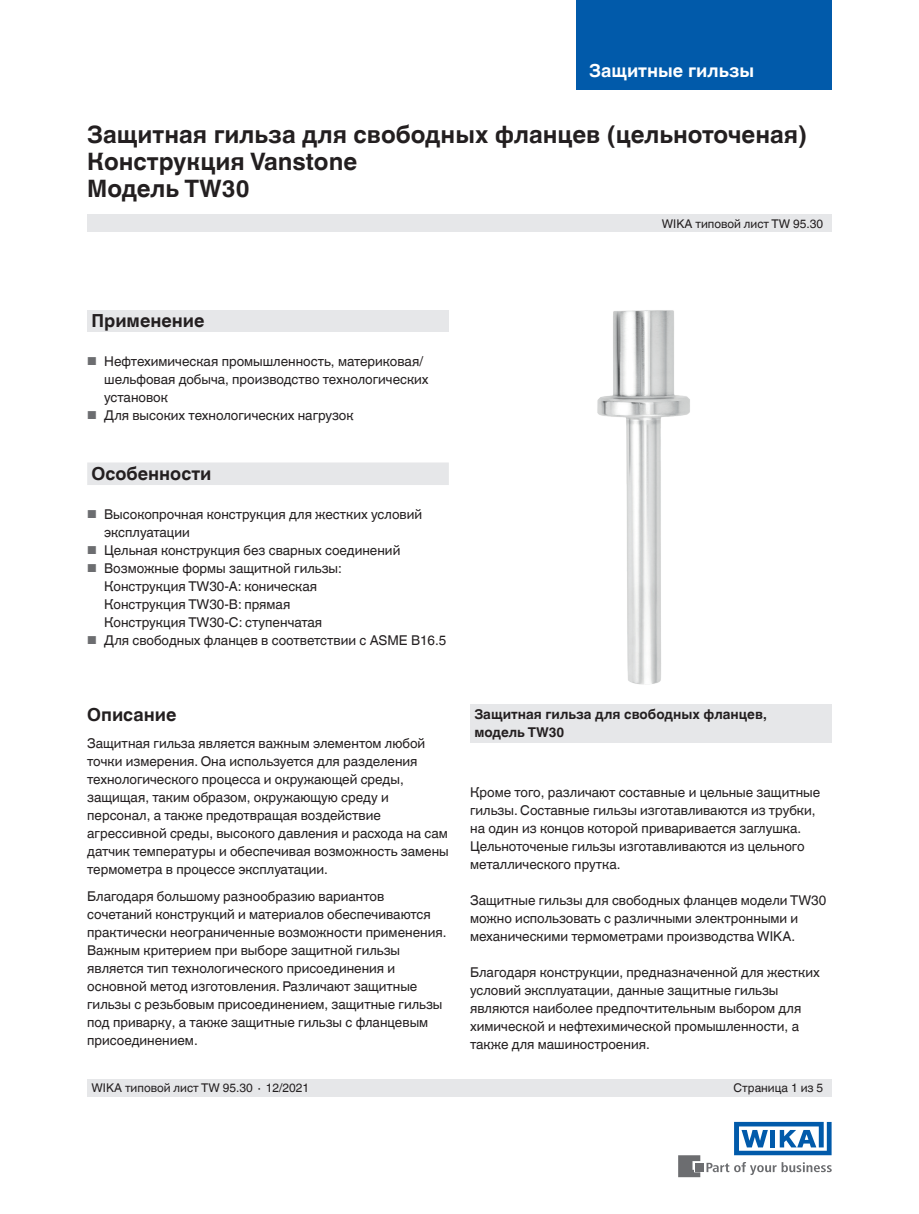
<style>
.page{position:relative;width:919px;height:1214px;background:#fff}
.page>*{position:absolute;margin:0;border:0;box-sizing:border-box;transform-origin:0 0}
.t1{font:700 24px/27px "Helvetica World";color:#231f20}
.t2{font:700 18px "Helvetica World";color:#231f20}
.t3{font:700 18px "Helvetica World";color:#fff}
.t4{font:13.5px/18px "Helvetica World";color:#231f20}
.t5{font:700 13.5px/18px "Helvetica World";color:#231f20}
.t6{font:12px "Helvetica World";color:#231f20}
.s1{font-size:11.55px;color:#6c6d70}
</style>
<div class="page">
<div style="left:87px;top:310px;width:362px;height:21px;background:#e6e7e9"></div>
<div style="left:87px;top:215px;width:744px;height:17px;background:#e6e7e9"></div>
<div style="left:87px;top:1079px;width:744px;height:17px;background:#e6e7e9"></div>
<svg style="left:706px;top:1162px;width:125px;height:13px"></svg>
<div style="left:694px;top:1163px;width:9px;height:8px;background:#6c6d70"></div>
<svg style="left:678px;top:1155px;width:22px;height:22px"></svg>
<svg style="left:734px;top:1121px;width:97px;height:34px"></svg>
<div style="left:576px;top:0;width:255px;height:89px;background:#015aaa"></div>
<img style="left:597px;top:310px;width:93px;height:375px">
<div style="left:470px;top:704px;width:361px;height:38px;background:#e6e7e9"></div>
<div style="left:87px;top:462px;width:362px;height:23px;background:#e6e7e9"></div>
<h2 class="t3" style="left:589px;top:60px;width:166px">Защитные гильзы</h2>
<h1 class="t1" style="left:87px;top:121px;width:721px">Защитная гильза для свободных фланцев (цельноточеная)<br>Конструкция Vanstone<br>Модель TW30</h1>
<p class="t6" style="left:661px;top:216px;width:163px">WIKA типовой лист TW 95.30</p>
<h2 class="t2" style="left:91px;top:310px;width:114px">Применение</h2>
<p class="t4" style="left:104px;top:352px;width:326px;text-indent:-17px"><span class="s1">■</span> Нефтехимическая промышленность, материковая/ шельфовая добыча, производство технологических установок</p>
<p class="t4" style="left:87px;top:406px;width:268px"><span class="s1">■</span> Для высоких технологических нагрузок</p>
<h2 class="t2" style="left:91px;top:463px;width:122px">Особенности</h2>
<p class="t4" style="left:104px;top:505px;width:319px;text-indent:-17px"><span class="s1">■</span> Высокопрочная конструкция для жестких условий эксплуатации</p>
<p class="t4" style="left:87px;top:541px;width:314px"><span class="s1">■</span> Цельная конструкция без сварных соединений</p>
<p class="t4" style="left:104px;top:559px;width:239px;text-indent:-17px"><span class="s1">■</span> Возможные формы защитной гильзы:<br>Конструкция TW30-A: коническая<br>Конструкция TW30-B: прямая<br>Конструкция TW30-C: ступенчатая</p>
<p class="t4" style="left:87px;top:631px;width:360px"><span class="s1">■</span> Для свободных фланцев в соответствии с ASME B16.5</p>
<h2 class="t2" style="left:87px;top:704px;width:91px">Описание</h2>
<p class="t4" style="left:87px;top:734px;width:363px">Защитная гильза является важным элементом любой точки измерения. Она используется для разделения технологического процесса и окружающей среды, защищая, таким образом, окружающую среду и персонал, а также предотвращая воздействие агрессивной среды, высокого давления и расхода на сам датчик температуры и обеспечивая возможность замены термометра в процессе эксплуатации.</p>
<p class="t4" style="left:87px;top:887px;width:361px">Благодаря большому разнообразию вариантов сочетаний конструкций и материалов обеспечиваются практически неограниченные возможности применения.<br>Важным критерием при выборе защитной гильзы является тип технологического присоединения и основной метод изготовления. Различают защитные гильзы с резьбовым присоединением, защитные гильзы под приварку, а также защитные гильзы с фланцевым присоединением.</p>
<p class="t5" style="left:474px;top:705px;width:294px">Защитная гильза для свободных фланцев, модель TW30</p>
<p class="t4" style="left:470px;top:783px;width:351px">Кроме того, различают составные и цельные защитные гильзы. Составные гильзы изготавливаются из трубки, на один из концов которой приваривается заглушка.<br>Цельноточеные гильзы изготавливаются из цельного металлического прутка.</p>
<p class="t4" style="left:470px;top:891px;width:357px">Защитные гильзы для свободных фланцев модели TW30 можно использовать с различными электронными и механическими термометрами производства WIKA.</p>
<p class="t4" style="left:470px;top:963px;width:351px">Благодаря конструкции, предназначенной для жестких условий эксплуатации, данные защитные гильзы являются наиболее предпочтительным выбором для химической и нефтехимической промышленности, а также для машиностроения.</p>
<p class="t6" style="left:91px;top:1081px;width:219px">WIKA типовой лист TW 95.30 ∙ 12/2021</p>
<p class="t6" style="left:733px;top:1081px;width:91px">Страница 1 из 5</p>
</div>
